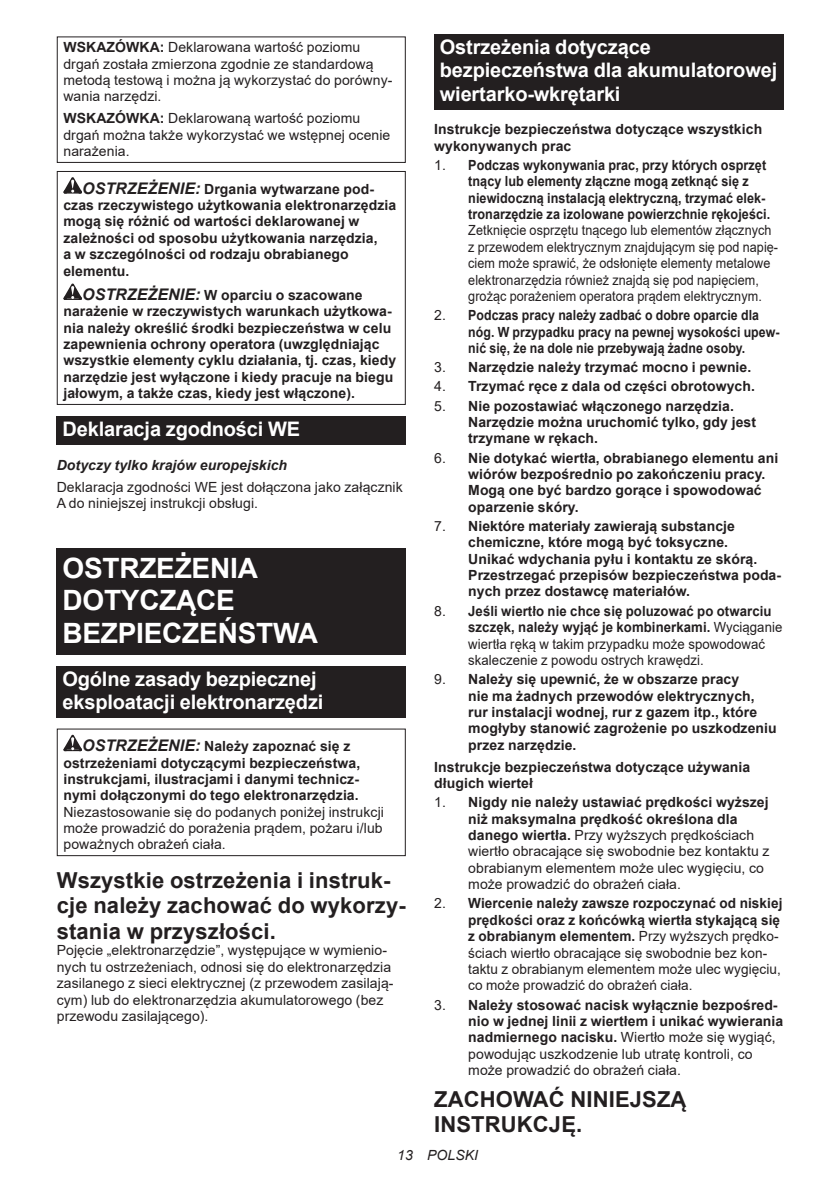
<style>
.page{position:relative;width:840px;height:1191px;background:#fff}
.page>*{position:absolute;margin:0;border:0;box-sizing:border-box;transform-origin:0 0}
.t1{font:700 28px/32.8px "Arial";letter-spacing:-.01em;color:#fff}
.t2{font:700 22px/25.8px "Arial";letter-spacing:.005em;color:#231f20}
.t3{font:700 20px/23.4px "Arial";letter-spacing:-.01em;color:#fff}
.t4{font:700 14px/16.4px "Arial";letter-spacing:.005em;color:#231f20}
.t5{font:14px/16.4px "Arial";letter-spacing:.005em;color:#231f20}
.t6{font:14px/16.4px "Arial";letter-spacing:.005em;color:#231f20;scale:.9 1}
.t7{font:700 14px/16.4px "Arial";letter-spacing:.005em;color:#231f20;scale:.9 1}
.t8{font:700 14px/16.4px "Arial";letter-spacing:.005em;color:#231f20;scale:.88 1}
.t9{font:italic 700 14px "Arial";letter-spacing:.005em;color:#231f20}
.t10{font:italic 14px "Arial";letter-spacing:.005em;color:#231f20}
.s1{font-weight:700}
.s2{font-style:italic;font-size:16px}
.s3{font-weight:400}
</style>
<div class="page">
<div style="left:57px;top:36px;width:348px;height:127px;border:1px solid #231f20"></div>
<svg style="left:63px;top:177px;width:19px;height:17px"></svg>
<svg style="left:63px;top:283px;width:19px;height:17px"></svg>
<div style="left:57px;top:171px;width:348px;height:234px;border:1px solid #231f20"></div>
<div style="left:57px;top:416px;width:348px;height:29px;background:#231f20"></div>
<div style="left:57px;top:548px;width:348px;height:106px;background:#231f20"></div>
<div style="left:57px;top:666px;width:348px;height:51px;background:#231f20"></div>
<svg style="left:63px;top:735px;width:19px;height:16px"></svg>
<div style="left:57px;top:728px;width:348px;height:128px;border:1px solid #231f20"></div>
<div style="left:434px;top:34px;width:348px;height:75px;background:#231f20"></div>
<p class="t5" style="left:63px;top:39px;width:330px"><span class="s1">WSKAZÓWKA:</span> Deklarowana wartość poziomu drgań została zmierzona zgodnie ze standardową metodą testową i można ją wykorzystać do porówny&shy;wania narzędzi.</p>
<p class="t5" style="left:63px;top:110px;width:328px"><span class="s1">WSKAZÓWKA:</span> Deklarowaną wartość poziomu drgań można także wykorzystać we wstępnej ocenie narażenia.</p>
<p class="t4" style="left:63px;top:181px;width:334px;text-indent:19px"><span class="s2">OSTRZEŻENIE:</span> Drgania wytwarzane pod&shy;czas rzeczywistego użytkowania elektronarzędzia mogą się różnić od wartości deklarowanej w zależności od sposobu użytkowania narzędzia,<br>a w szczególności od rodzaju obrabianego elementu.</p>
<p class="t4" style="left:63px;top:287px;width:334px;text-indent:19px"><span class="s2">OSTRZEŻENIE:</span> W oparciu o szacowane narażenie w rzeczywistych warunkach użytkowa&shy;nia należy określić środki bezpieczeństwa w celu zapewnienia ochrony operatora (uwzględniając wszystkie elementy cyklu działania, tj. czas, kiedy narzędzie jest wyłączone i kiedy pracuje na biegu jałowym, a także czas, kiedy jest włączone).</p>
<h3 class="t3" style="left:62px;top:418px;width:239px">Deklaracja zgodności WE</h3>
<p class="t9" style="left:57px;top:455px;width:232px">Dotyczy tylko krajów europejskich</p>
<p class="t5" style="left:57px;top:478px;width:347px">Deklaracja zgodności WE jest dołączona jako załącznik<br>A do niniejszej instrukcji obsługi.</p>
<h1 class="t1" style="left:62px;top:551px;width:257px">OSTRZEŻENIA<br>DOTYCZĄCE<br>BEZPIECZEŃSTWA</h1>
<h3 class="t3" style="left:62px;top:667px;width:262px">Ogólne zasady bezpiecznej eksploatacji elektronarzędzi</h3>
<p class="t4" style="left:63px;top:738px;width:298px;text-indent:19px"><span class="s2">OSTRZEŻENIE:</span> Należy zapoznać się z ostrzeżeniami dotyczącymi bezpieczeństwa, instrukcjami, ilustracjami i danymi technicz&shy;nymi dołączonymi do tego elektronarzędzia.</p>
<p class="t5" style="left:63px;top:803px;width:322px;text-align:justify">Niezastosowanie się do podanych poniżej instrukcji może prowadzić do porażenia prądem, pożaru i/lub poważnych obrażeń ciała.</p>
<h2 class="t2" style="left:57px;top:867px;width:350px">Wszystkie ostrzeżenia i instruk&shy;cje należy zachować do wykorzy&shy;stania w przyszłości.</h2>
<p class="t5" style="left:57px;top:942px;width:338px">Pojęcie „elektronarzędzie”, występujące w wymienio&shy;nych tu ostrzeżeniach, odnosi się do elektronarzędzia zasilanego z sieci elektrycznej (z przewodem zasilają&shy;cym) lub do elektronarzędzia akumulatorowego (bez przewodu zasilającego).</p>
<h3 class="t3" style="left:439px;top:36px;width:339px">Ostrzeżenia dotyczące bezpieczeństwa dla akumulatorowej wiertarko-wkrętarki</h3>
<p class="t4" style="left:434px;top:121px;width:329px">Instrukcje bezpieczeństwa dotyczące wszystkich wykonywanych prac</p>
<p class="t7" style="left:468px;top:157px;width:337px;text-indent:-34px"><span class="s3">1.</span> Podczas wykonywania prac, przy których osprzęt tnący lub elementy złączne mogą zetknąć się z niewidoczną instalacją elektryczną, trzymać elek&shy;tronarzędzie za izolowane powierzchnie rękojeści.</p>
<p class="t6" style="left:468px;top:222px;width:345px">Zetknięcie osprzętu tnącego lub elementów złącznych z przewodem elektrycznym znajdującym się pod napię&shy;ciem może sprawić, że odsłonięte elementy metalowe elektronarzędzia również znajdą się pod napięciem, grożąc porażeniem operatora prądem elektrycznym.</p>
<p class="t8" style="left:468px;top:307px;width:355px;text-indent:-34px"><span class="s3">2.</span> Podczas pracy należy zadbać o dobre oparcie dla nóg. W przypadku pracy na pewnej wysokości upew&shy;nić się, że na dole nie przebywają żadne osoby.</p>
<p class="t4" style="left:434px;top:359px;width:318px"><span class="s3">3.</span> Narzędzie należy trzymać mocno i pewnie.</p>
<p class="t4" style="left:434px;top:378px;width:322px"><span class="s3">4.</span> Trzymać ręce z dala od części obrotowych.</p>
<p class="t4" style="left:468px;top:397px;width:289px;text-indent:-34px"><span class="s3">5.</span> Nie pozostawiać włączonego narzędzia.<br>Narzędzie można uruchomić tylko, gdy jest trzymane w rękach.</p>
<p class="t4" style="left:468px;top:449px;width:311px;text-indent:-34px"><span class="s3">6.</span> Nie dotykać wiertła, obrabianego elementu ani wiórów bezpośrednio po zakończeniu pracy.<br>Mogą one być bardzo gorące i spowodować oparzenie skóry.</p>
<p class="t4" style="left:468px;top:518px;width:314px;text-indent:-34px"><span class="s3">7.</span> Niektóre materiały zawierają substancje chemiczne, które mogą być toksyczne.<br>Unikać wdychania pyłu i kontaktu ze skórą.<br>Przestrzegać przepisów bezpieczeństwa poda&shy;nych przez dostawcę materiałów.</p>
<p class="t5" style="left:468px;top:602px;width:315px;text-indent:-34px">8. <span class="s1">Jeśli wiertło nie chce się poluzować po otwarciu szczęk, należy wyjąć je kombinerkami.</span> Wyciąganie wiertła ręką w takim przypadku może spowodować skaleczenie z powodu ostrych krawędzi.</p>
<p class="t4" style="left:468px;top:671px;width:310px;text-indent:-34px"><span class="s3">9.</span> Należy się upewnić, że w obszarze pracy<br>nie ma żadnych przewodów elektrycznych, rur instalacji wodnej, rur z gazem itp., które mogłyby stanowić zagrożenie po uszkodzeniu przez narzędzie.</p>
<p class="t4" style="left:434px;top:758px;width:317px">Instrukcje bezpieczeństwa dotyczące używania długich wierteł</p>
<p class="t5" style="left:468px;top:794px;width:302px;text-indent:-34px">1. <span class="s1">Nigdy nie należy ustawiać prędkości wyższej niż maksymalna prędkość określona dla danego wiertła.</span> Przy wyższych prędkościach wiertło obracające się swobodnie bez kontaktu z obrabianym elementem może ulec wygięciu, co może prowadzić do obrażeń ciała.</p>
<p class="t5" style="left:468px;top:895px;width:315px;text-indent:-34px">2. <span class="s1">Wiercenie należy zawsze rozpoczynać od niskiej prędkości oraz z końcówką wiertła stykającą się z obrabianym elementem.</span> Przy wyższych prędko&shy;ściach wiertło obracające się swobodnie bez kon&shy;taktu z obrabianym elementem może ulec wygięciu, co może prowadzić do obrażeń ciała.</p>
<p class="t4" style="left:468px;top:996px;width:316px;text-indent:-34px"><span class="s3">3.</span> Należy stosować nacisk wyłącznie bezpośred&shy;nio w jednej linii z wiertłem i unikać wywierania nadmiernego nacisku. <span class="s3">Wiertło może się wygiąć, powodując uszkodzenie lub utratę kontroli, co może prowadzić do obrażeń ciała.</span></p>
<h2 class="t2" style="left:434px;top:1086px;width:254px">ZACHOWAĆ NINIEJSZĄ<br>INSTRUKCJĘ.</h2>
<p class="t10" style="left:397px;top:1146px;width:82px">13 POLSKI</p>
</div>
